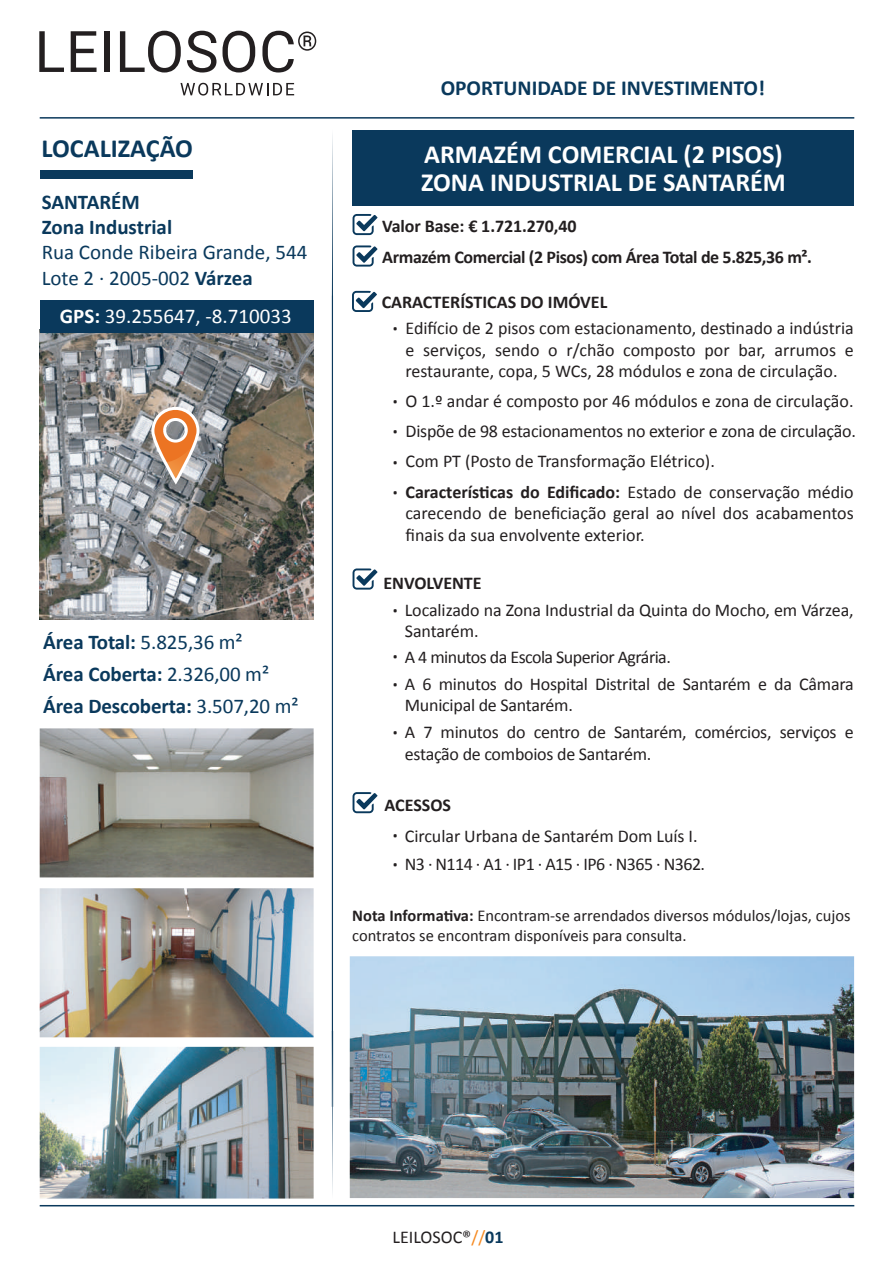
<style>
.page{position:relative;width:893px;height:1263px;background:#fff}
.page>*{position:absolute;margin:0;border:0;box-sizing:border-box;transform-origin:0 0}
.t1{font:700 26.25px/28.5px "Calibri";color:#fff}
.t2{font:700 26.25px "Calibri";color:#0a395c}
.t3{font:700 21.45px "Calibri";color:#0a395c}
.t4{font:700 21px/25.2px "Calibri";letter-spacing:-.005em;color:#0a395c}
.t5{font:21px/25.2px "Calibri";color:#0a395c}
.t6{font:21px "Calibri";color:#fff}
.t7{font:700 21px/27.3px "Calibri";color:#231f20}
.t8{font:18px/21.6px "Calibri";letter-spacing:-.01em;color:#231f20}
.t9{font:700 18px "Calibri";letter-spacing:-.01em;color:#231f20}
.t10{font:16.5px/19.8px "Calibri";color:#231f20}
.s1{font-weight:700}
.s2{font-weight:400}
.s3{font-weight:700;font-size:21px}
.s4{color:#f68a21}
.s5{font-weight:700;color:#0a395c}
</style>
<div class="page">
<img style="left:40px;top:332px;width:274px;height:288px">
<img style="left:350px;top:956px;width:504px;height:242px">
<div style="left:40px;top:170px;width:152px;height:8px;background:#0a395c"></div>
<hr style="left:40px;top:117px;width:814px;height:2px;background:#0a395c">
<hr style="left:40px;top:1205px;width:814px;height:1px;background:#0a395c">
<svg style="left:332px;top:135px;width:1px;height:1058px"></svg>
<svg style="left:353px;top:214px;width:24px;height:21px"></svg>
<div style="left:40px;top:300px;width:274px;height:32px;background:#0a395c"></div>
<div style="left:353px;top:130px;width:501px;height:75px;background:#0a395c"></div>
<svg style="left:39px;top:31px;width:25px;height:41px"></svg>
<svg style="left:71px;top:31px;width:26px;height:41px"></svg>
<div style="left:104px;top:31px;width:6px;height:41px;background:#231f20"></div>
<svg style="left:120px;top:31px;width:61px;height:42px"></svg>
<svg style="left:187px;top:31px;width:29px;height:42px"></svg>
<svg style="left:223px;top:31px;width:32px;height:42px"></svg>
<svg style="left:262px;top:31px;width:54px;height:42px"></svg>
<svg style="left:180px;top:83px;width:114px;height:13px"></svg>
<img style="left:40px;top:1047px;width:274px;height:151px">
<svg style="left:353px;top:245px;width:24px;height:22px"></svg>
<svg style="left:353px;top:792px;width:24px;height:21px"></svg>
<svg style="left:353px;top:568px;width:24px;height:22px"></svg>
<img style="left:40px;top:888px;width:274px;height:149px">
<img style="left:40px;top:728px;width:274px;height:149px">
<svg style="left:150px;top:405px;width:48px;height:80px;background:#c79f84"></svg>
<svg style="left:352px;top:291px;width:25px;height:21px"></svg>
<h1 class="t2" style="left:42px;top:129px;width:153px">LOCALIZAÇÃO</h1>
<p class="t4" style="left:42px;top:189px;width:132px">SANTARÉM<br>Zona Industrial</p>
<p class="t5" style="left:42px;top:239px;width:267px">Rua Conde Ribeira Grande, 544<br>Lote 2 · 2005-002 <span class="s1">Várzea</span></p>
<p class="t6" style="left:60px;top:302px;width:233px"><span class="s1">GPS:</span> 39.255647, -8.710033</p>
<p class="t4" style="left:43px;top:629px;width:201px">Área Total: <span class="s2">5.825,36 m²</span></p>
<p class="t4" style="left:43px;top:657px;width:257px;line-height:31.5px">Área Coberta: <span class="s2">2.326,00 m²<br></span>Área Descoberta: <span class="s2">3.507,20 m²</span></p>
<p class="t3" style="left:441px;top:73px;width:326px">OPORTUNIDADE DE INVESTIMENTO!</p>
<h1 class="t1" style="left:421px;top:139px;width:366px">ARMAZÉM COMERCIAL (2 PISOS)<br>ZONA INDUSTRIAL DE SANTARÉM</h1>
<p class="t9" style="left:382px;top:213px;width:196px">Valor Base: € 1.721.270,40</p>
<p class="t9" style="left:382px;top:244px;width:431px">Armazém Comercial (2 Pisos) com Área Total de 5.825,36 m².</p>
<p class="t9" style="left:382px;top:289px;width:227px">CARACTERÍSTICAS DO IMÓVEL</p>
<p class="t8" style="left:405px;top:316px;width:450px;text-align:justify">Edifício de 2 pisos com estacionamento, destinado a indústria e serviços, sendo o r/chão composto por bar, arrumos e restaurante, copa, 5 WCs, 28 módulos e zona de circulação.</p>
<p class="t7" style="left:393px;top:314px;width:7px">·</p>
<p class="t8" style="left:393px;top:389px;width:462px"><span class="s3">·</span> O 1.º andar é composto por 46 módulos e zona de circulação.</p>
<p class="t8" style="left:393px;top:419px;width:465px"><span class="s3">·</span> Dispõe de 98 estacionamentos no exterior e zona de circulação.</p>
<p class="t8" style="left:405px;top:445px;width:450px;line-height:30.5px;text-indent:-13px"><span class="s3">·</span> Com PT (Posto de Transformação Elétrico).<br><span class="s1">Características do Edificado:</span> Estado de conservação médio</p>
<p class="t8" style="left:405px;top:502px;width:450px">carecendo de beneficiação geral ao nível dos acabamentos finais da sua envolvente exterior.</p>
<p class="t7" style="left:393px;top:478px;width:7px">·</p>
<p class="t9" style="left:383px;top:570px;width:100px">ENVOLVENTE</p>
<p class="t8" style="left:405px;top:598px;width:450px">Localizado na Zona Industrial da Quinta do Mocho, em Várzea,<br>Santarém.</p>
<p class="t8" style="left:405px;top:642px;width:450px;line-height:27px">A 4 minutos da Escola Superior Agrária.<br>A 6 minutos do Hospital Distrital de Santarém e da Câmara</p>
<p class="t8" style="left:405px;top:694px;width:170px">Municipal de Santarém.</p>
<p class="t7" style="left:393px;top:595px;width:7px">·</p>
<p class="t7" style="left:393px;top:642px;width:7px">· ·</p>
<p class="t7" style="left:393px;top:718px;width:7px">·</p>
<p class="t8" style="left:405px;top:721px;width:450px">A 7 minutos do centro de Santarém, comércios, serviços e estação de comboios de Santarém.</p>
<p class="t9" style="left:385px;top:792px;width:68px">ACESSOS</p>
<p class="t7" style="left:393px;top:820px;width:7px;line-height:28.7px">· ·</p>
<p class="t8" style="left:405px;top:821px;width:302px;line-height:28.5px">Circular Urbana de Santarém Dom Luís I.<br>N3 · N114 · A1 · IP1 · A15 · IP6 · N365 · N362.</p>
<p class="t10" style="left:352px;top:905px;width:500px"><span class="s1">Nota Informativa:</span> Encontram-se arrendados diversos módulos/lojas, cujos contratos se encontram disponíveis para consulta.</p>
<p class="t8" style="left:392px;top:1226px;width:113px">LEILOSOC®<span class="s4">//</span><span class="s5">01</span></p>
</div>
